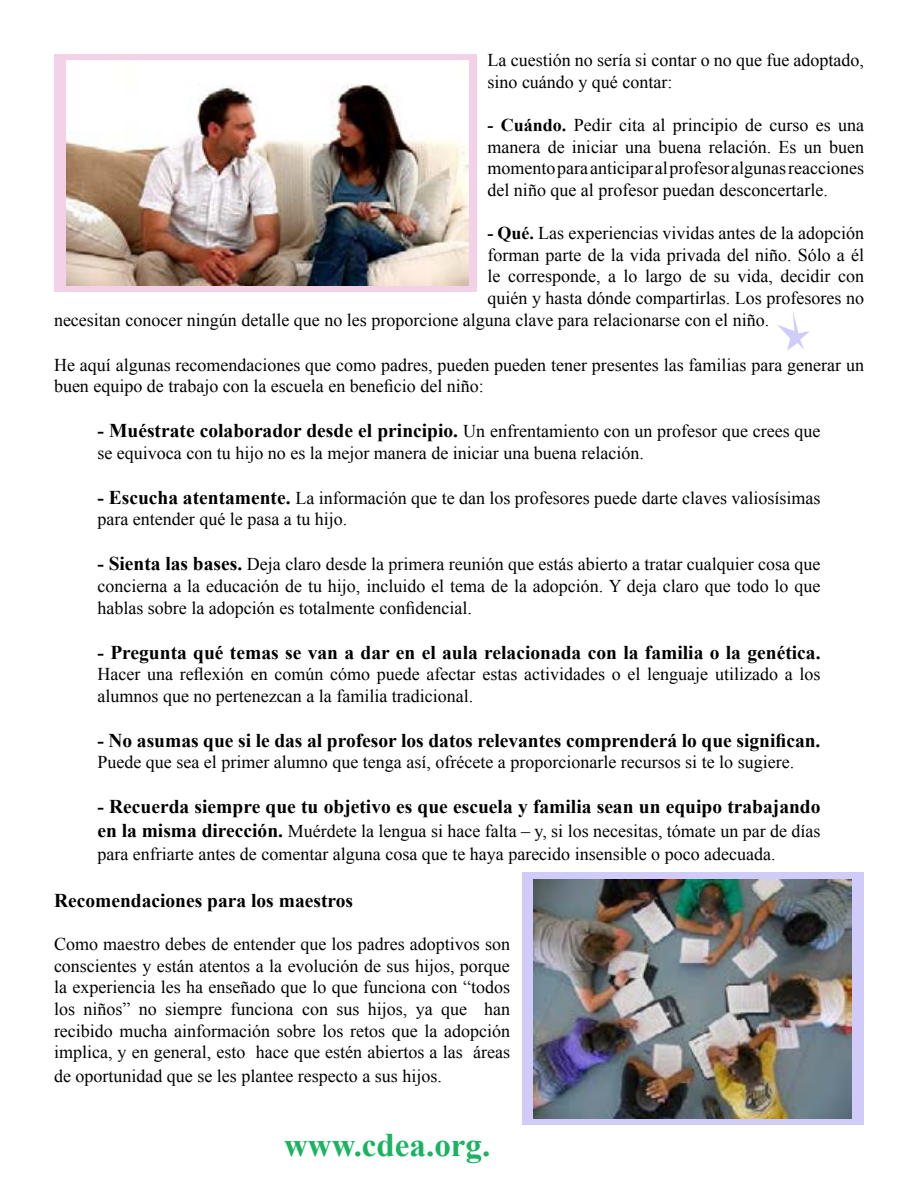
<style>
.page{position:relative;width:918px;height:1188px;background:#fff}
.page>*{position:absolute;margin:0;border:0;box-sizing:border-box;transform-origin:0 0}
.t1{font:700 33px "Times New Roman";color:#19b361}
.t2{font:700 19.5px "Times New Roman";color:#000}
.t3{font:18px/21.6px "Times New Roman";color:#000}
.s1{font-weight:700}
.s2{font-weight:700;font-size:19.5px}
</style>
<div class="page">
<div style="left:54px;top:54px;width:423px;height:238px;background:#f3d2e8"></div>
<svg style="left:778px;top:312px;width:32px;height:39px"></svg>
<img style="left:66px;top:60px;width:402px;height:225px">
<div style="left:522px;top:873px;width:342px;height:252px;background:#d1cbfa"></div>
<img style="left:533px;top:880px;width:319px;height:238px">
<p class="t3" style="left:488px;top:49px;width:378px">La cuestión no sería si contar o no que fue adoptado, sino cuándo y qué contar:</p>
<p class="t3" style="left:488px;top:114px;width:378px;text-align:justify"><span class="s1">- Cuándo.</span> Pedir cita al principio de curso es una manera de iniciar una buena relación. Es un buen momento para anticipar al profesor algunas reacciones del niño que al profesor puedan desconcertarle.</p>
<p class="t3" style="left:488px;top:222px;width:378px"><span class="s1">- Qué.</span> Las experiencias vividas antes de la adopción</p>
<p class="t3" style="left:488px;top:244px;width:378px">forman parte de la vida privada del niño. Sólo a él</p>
<p class="t3" style="left:488px;top:265px;width:378px">le corresponde, a lo largo de su vida, decidir con</p>
<p class="t3" style="left:488px;top:287px;width:378px">quién y hasta dónde compartirlas. Los profesores no</p>
<p class="t3" style="left:54px;top:309px;width:717px">necesitan conocer ningún detalle que no les proporcione alguna clave para relacionarse con el niño.</p>
<p class="t3" style="left:54px;top:354px;width:812px">He aquí algunas recomendaciones que como padres, pueden pueden tener presentes las familias para generar un buen equipo de trabajo con la escuela en beneficio del niño:</p>
<p class="t3" style="left:97px;top:420px;width:724px"><span class="s2">- Muéstrate colaborador desde el principio.</span> Un enfrentamiento con un profesor que crees que se equivoca con tu hijo no es la mejor manera de iniciar una buena relación.</p>
<p class="t3" style="left:97px;top:487px;width:725px"><span class="s2">- Escucha atentamente.</span> La información que te dan los profesores puede darte claves valiosísimas para entender qué le pasa a tu hijo.</p>
<p class="t3" style="left:97px;top:553px;width:725px;text-align:justify"><span class="s2">- Sienta las bases.</span> Deja claro desde la primera reunión que estás abierto a tratar cualquier cosa que concierna a la educación de tu hijo, incluido el tema de la adopción. Y deja claro que todo lo que hablas sobre la adopción es totalmente confidencial.</p>
<p class="t2" style="left:98px;top:639px;width:725px">- Pregunta qué temas se van a dar en el aula relacionada con la familia o la genética.</p>
<p class="t3" style="left:98px;top:663px;width:725px">Hacer una reflexión en común cómo puede afectar estas actividades o el lenguaje utilizado a los alumnos que no pertenezcan a la familia tradicional.</p>
<p class="t2" style="left:98px;top:727px;width:724px">- No asumas que si le das al profesor los datos relevantes comprenderá lo que significan.</p>
<p class="t3" style="left:98px;top:751px;width:698px">Puede que sea el primer alumno que tenga así, ofrécete a proporcionarle recursos si te lo sugiere.</p>
<p class="t2" style="left:98px;top:793px;width:725px">- Recuerda siempre que tu objetivo es que escuela y familia sean un equipo trabajando</p>
<p class="t3" style="left:98px;top:819px;width:724px;line-height:23.4px"><span class="s2">en la misma dirección.</span> Muérdete la lengua si hace falta – y, si los necesitas, tómate un par de días para enfriarte antes de comentar alguna cosa que te haya parecido insensible o poco adecuada.</p>
<p class="t2" style="left:54px;top:887px;width:301px">Recomendaciones para los maestros</p>
<p class="t3" style="left:54px;top:933px;width:458px;text-align:justify">Como maestro debes de entender que los padres adoptivos son conscientes y están atentos a la evolución de sus hijos, porque la experiencia les ha enseñado que lo que funciona con “todos los niños” no siempre funciona con sus hijos, ya que han recibido mucha ainformación sobre los retos que la adopción implica, y en general, esto hace que estén abiertos a las áreas</p>
<p class="t3" style="left:54px;top:1065px;width:389px">de oportunidad que se les plantee respecto a sus hijos.</p>
<h1 class="t1" style="left:284px;top:1122px;width:208px">www.cdea.org.</h1>
</div>
